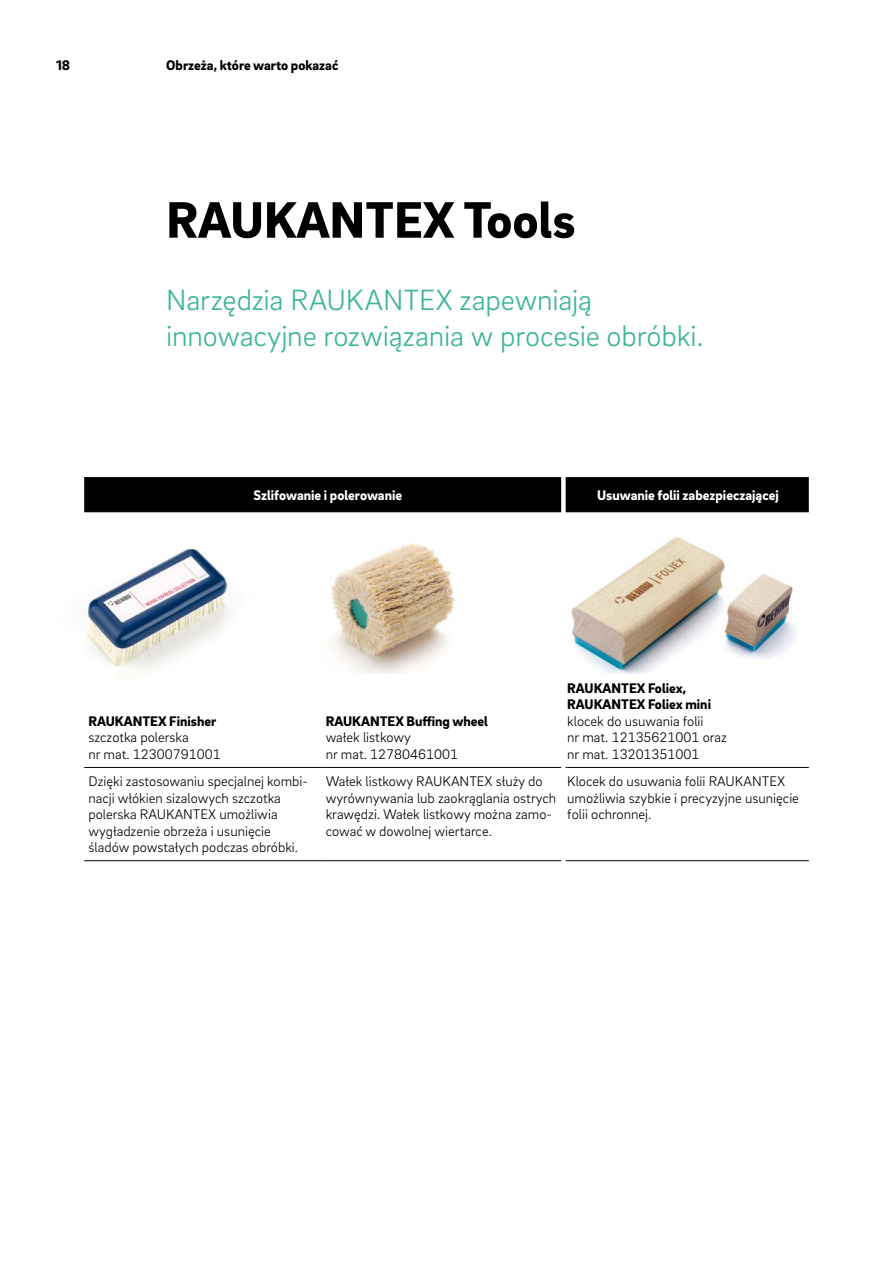
<style>
.page{position:relative;width:893px;height:1263px;background:#fff}
.page>*{position:absolute;margin:0;border:0;box-sizing:border-box;transform-origin:0 0}
._01__Headline_-_35pt{font:900 52.5px "Brix Sans";color:#000}
._11__Highlighter_-_2{font:300 30px/36px "Brix Sans";letter-spacing:-.005em;color:#3cb497}
._70__9_5pt_-_table_c{font:300 14.25px/16.5px "Brix Sans";color:#000}
._70__9_5pt_-_table_v{font:300 14.25px/16.5px "Brix Sans";color:#000}
._70__9_5pt_-_table_h{font:900 14.25px "Brix Sans";color:#fff}
._70__9_5pt_-_table_c-2{font:900 14.25px "Brix Sans";color:#000}
._70__9_5pt_-_table_v-2{font:900 14.25px "Brix Sans";color:#000}
.MP__Live_column_titl{font:900 14.25px "Brix Sans";color:#000}
.MP__Page_numbers_-_9{font:900 14.25px "Brix Sans";color:#000}
</style>
<div class="page">
<div style="left:84px;top:478px;width:725px;height:33px;background:#000"></div>
<hr style="left:84px;top:767px;width:242px;height:1px;background:#000">
<hr style="left:326px;top:767px;width:241px;height:1px;background:#000">
<hr style="left:567px;top:767px;width:242px;height:1px;background:#000">
<hr style="left:84px;top:860px;width:242px;height:1px;background:#000">
<hr style="left:326px;top:860px;width:241px;height:1px;background:#000">
<hr style="left:567px;top:860px;width:242px;height:1px;background:#000">
<hr style="left:567px;top:477px;width:242px;height:1px;background:#000">
<hr style="left:567px;top:511px;width:242px;height:1px;background:#000">
<hr style="left:84px;top:477px;width:242px;height:1px;background:#000">
<hr style="left:326px;top:477px;width:241px;height:1px;background:#000">
<hr style="left:84px;top:511px;width:242px;height:1px;background:#000">
<hr style="left:326px;top:511px;width:241px;height:1px;background:#000">
<img style="left:86px;top:548px;width:142px;height:122px">
<img style="left:571px;top:537px;width:225px;height:137px">
<img style="left:331px;top:543px;width:125px;height:131px">
<div style="left:561px;top:463px;width:5px;height:469px;background:#fff"></div>
<p class="MP__Page_numbers_-_9" style="left:56px;top:56px;width:16px">18</p>
<p class="MP__Live_column_titl" style="left:166px;top:56px;width:174px">Obrzeża, które warto pokazać</p>
<p class="_01__Headline_-_35pt" style="left:166px;top:185px;width:411px">RAUKANTEX Tools</p>
<p class="_11__Highlighter_-_2" style="left:166px;top:280px;width:539px">Narzędzia RAUKANTEX zapewniają innowacyjne rozwiązania w procesie obróbki.</p>
<p class="_70__9_5pt_-_table_h" style="left:253px;top:486px;width:150px">Szlifowanie i polerowanie</p>
<p class="_70__9_5pt_-_table_h" style="left:597px;top:486px;width:183px">Usuwanie folii zabezpieczającej</p>
<p class="_70__9_5pt_-_table_c-2" style="left:88px;top:712px;width:129px">RAUKANTEX Finisher</p>
<p class="_70__9_5pt_-_table_c" style="left:88px;top:729px;width:102px">szczotka polerska</p>
<p class="_70__9_5pt_-_table_c" style="left:88px;top:745px;width:134px">nr mat. 12300791001</p>
<p class="_70__9_5pt_-_table_c-2" style="left:326px;top:712px;width:164px">RAUKANTEX Buffing wheel</p>
<p class="_70__9_5pt_-_table_c" style="left:326px;top:729px;width:87px">wałek listkowy</p>
<p class="_70__9_5pt_-_table_c" style="left:326px;top:745px;width:134px">nr mat. 12780461001</p>
<p class="_70__9_5pt_-_table_v-2" style="left:567px;top:679px;width:120px">RAUKANTEX Foliex,</p>
<p class="_70__9_5pt_-_table_v-2" style="left:567px;top:695px;width:145px">RAUKANTEX Foliex mini</p>
<p class="_70__9_5pt_-_table_v" style="left:567px;top:712px;width:138px">klocek do usuwania folii</p>
<p class="_70__9_5pt_-_table_v" style="left:567px;top:729px;width:161px">nr mat. 12135621001 oraz nr mat. 13201351001</p>
<p class="_70__9_5pt_-_table_c" style="left:88px;top:772px;width:221px">Dzięki zastosowaniu specjalnej kombi&shy;nacji włókien sizalowych szczotka polerska RAUKANTEX umożliwia wygładzenie obrzeża i usunięcie śladów powstałych podczas obróbki.</p>
<p class="_70__9_5pt_-_table_c" style="left:326px;top:772px;width:232px">Wałek listkowy RAUKANTEX służy do wyrównywania lub zaokrąglania ostrych krawędzi. Wałek listkowy można zamo&shy;cować w dowolnej wiertarce.</p>
<p class="_70__9_5pt_-_table_v" style="left:567px;top:772px;width:233px">Klocek do usuwania folii RAUKANTEX umożliwia szybkie i precyzyjne usunięcie folii ochronnej.</p>
</div>
